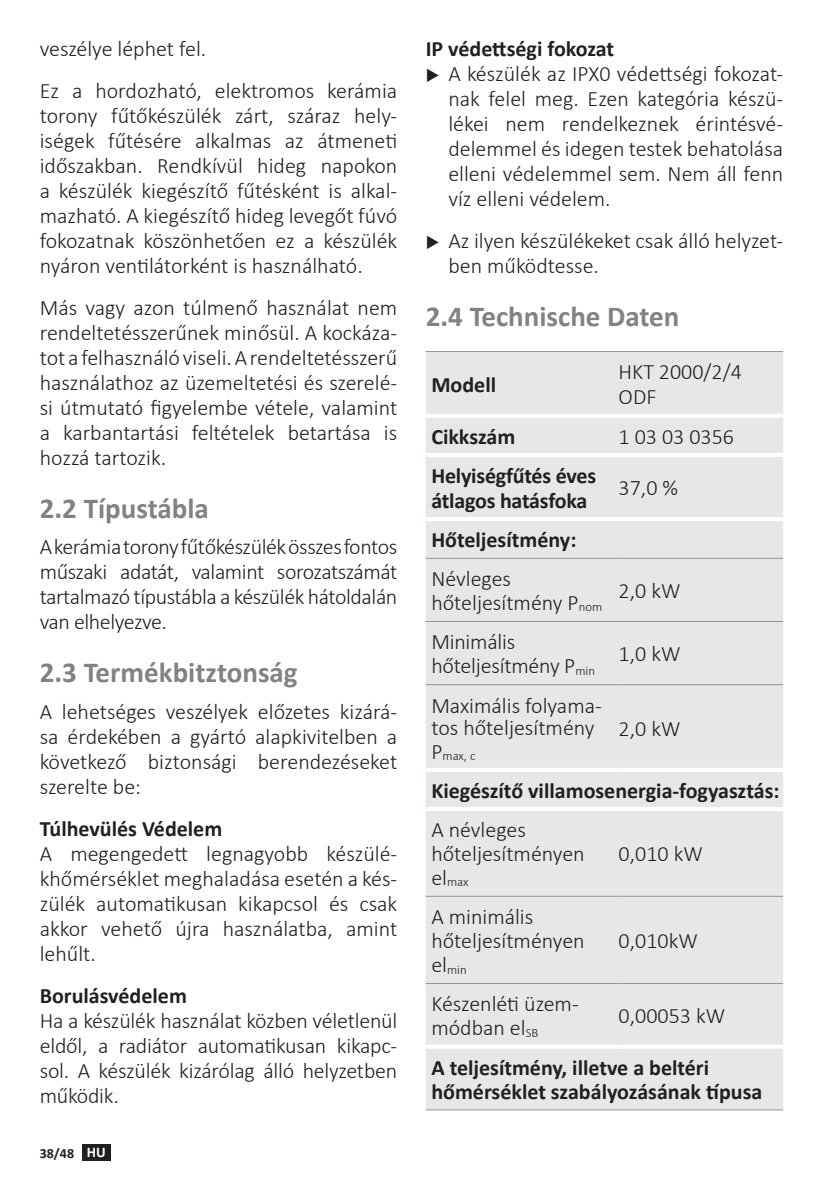
<style>
.page{position:relative;width:840px;height:1191px;background:#fff}
.page>*{position:absolute;margin:0;border:0;box-sizing:border-box;transform-origin:0 0}
.t1{font:700 29px "Calibri";color:#808285}
.t2{font:300 22px/25px "Calibri";color:#231f20}
.t3{font:700 22px/25px "Calibri";color:#231f20}
.t4{font:700 14px "Calibri";color:#231f20}
.t5{font:300 12.8px "Calibri";color:#231f20}
.s1{font-size:14.8px;color:#fff}
.s2{font-size:12.8px}
.s3{font-size:22px}
</style>
<div class="page">
<div style="left:82px;top:1144px;width:29px;height:16px;background:#231f20"></div>
<div style="left:425px;top:352px;width:357px;height:757px;background:#e6e7e9"></div>
<hr style="left:425px;top:621px;width:193px;height:1px;background:#939598">
<hr style="left:618px;top:621px;width:164px;height:1px;background:#939598">
<hr style="left:425px;top:684px;width:193px;height:1px;background:#939598">
<hr style="left:618px;top:684px;width:164px;height:1px;background:#939598">
<hr style="left:425px;top:896px;width:193px;height:1px;background:#939598">
<hr style="left:618px;top:896px;width:164px;height:1px;background:#939598">
<hr style="left:425px;top:983px;width:193px;height:1px;background:#939598">
<hr style="left:618px;top:983px;width:164px;height:1px;background:#939598">
<hr style="left:425px;top:1109px;width:193px;height:1px;background:#939598">
<hr style="left:618px;top:1109px;width:164px;height:1px;background:#939598">
<hr style="left:425px;top:558px;width:193px;height:1px;background:#939598">
<hr style="left:618px;top:558px;width:164px;height:1px;background:#939598">
<hr style="left:425px;top:414px;width:193px;height:4px;background:#fff">
<hr style="left:618px;top:414px;width:164px;height:4px;background:#fff">
<hr style="left:425px;top:453px;width:193px;height:4px;background:#fff">
<hr style="left:618px;top:453px;width:164px;height:4px;background:#fff">
<hr style="left:425px;top:517px;width:193px;height:4px;background:#fff">
<hr style="left:618px;top:517px;width:164px;height:4px;background:#fff">
<hr style="left:425px;top:768px;width:193px;height:4px;background:#fff">
<hr style="left:618px;top:768px;width:164px;height:4px;background:#fff">
<hr style="left:425px;top:807px;width:193px;height:4px;background:#fff">
<hr style="left:618px;top:807px;width:164px;height:4px;background:#fff">
<svg style="left:425px;top:1044px;width:193px;height:4px"></svg>
<svg style="left:618px;top:1044px;width:164px;height:4px"></svg>
<hr style="left:425px;top:351px;width:193px;height:1px;background:#939598">
<hr style="left:618px;top:351px;width:164px;height:1px;background:#939598">
<p class="t2" style="left:40px;top:28px;width:359px;line-height:42px">veszélye léphet fel.<br>Ez a hordozható, elektromos kerámia</p>
<p class="t2" style="left:40px;top:103px;width:359px;text-align:justify">torony fűtőkészülék zárt, száraz hely&shy;iségek fűtésére alkalmas az átmeneti időszakban. Rendkívül hideg napokon a készülék kiegészítő fűtésként is alkal&shy;mazható. A kiegészítő hideg levegőt fúvó fokozatnak köszönhetően ez a készülék nyáron ventilátorként is használható.</p>
<p class="t2" style="left:40px;top:295px;width:359px;text-align:justify">Más vagy azon túlmenő használat nem rendeltetésszerűnek minősül. A kockáza&shy;tot a felhasználó viseli. A rendeltetésszerű használathoz az üzemeltetési és szerelé&shy;si útmutató figyelembe vétele, valamint a karbantartási feltételek betartása is hozzá tartozik.</p>
<h1 class="t1" style="left:40px;top:488px;width:170px">2.2 Típustábla</h1>
<p class="t2" style="left:40px;top:534px;width:359px;text-align:justify">A kerámia torony fűtőkészülék összes fontos műszaki adatát, valamint sorozatszámát tartalmazó típustábla a készülék hátoldalán van elhelyezve.</p>
<h1 class="t1" style="left:40px;top:652px;width:259px">2.3 Termékbitztonság</h1>
<p class="t2" style="left:40px;top:698px;width:359px;text-align:justify">A lehetséges veszélyek előzetes kizárá&shy;sa érdekében a gyártó alapkivitelben a következő biztonsági berendezéseket szerelte be:</p>
<p class="t3" style="left:40px;top:815px;width:184px">Túlhevülés Védelem</p>
<p class="t2" style="left:40px;top:840px;width:359px;text-align:justify">A megengedett legnagyobb készülé&shy;khőmérséklet meghaladása esetén a kés&shy;zülék automatikusan kikapcsol és csak akkor vehető újra használatba, amint lehűlt.</p>
<p class="t3" style="left:40px;top:982px;width:149px">Borulásvédelem</p>
<p class="t2" style="left:40px;top:1007px;width:359px;text-align:justify">Ha a készülék használat közben véletlenül eldől, a radiátor automatikusan kikapc&shy;sol. A készülék kizárólag álló helyzetben működik.</p>
<p class="t4" style="left:40px;top:1143px;width:68px">38/48 <span class="s1">HU</span></p>
<p class="t3" style="left:425px;top:36px;width:190px">IP védettségi fokozat</p>
<p class="t2" style="left:448px;top:61px;width:336px;text-align:justify">A készülék az IPX0 védettségi fokozat&shy;nak felel meg. Ezen kategória készü&shy;lékei nem rendelkeznek érintésvé&shy;delemmel és idegen testek behatolása elleni védelemmel sem. Nem áll fenn víz elleni védelem.</p>
<p class="t2" style="left:448px;top:228px;width:336px">Az ilyen készülékeket csak álló helyzet&shy;ben működtesse.</p>
<h1 class="t1" style="left:425px;top:296px;width:255px">2.4 Technische Daten</h1>
<p class="t3" style="left:431px;top:372px;width:66px">Modell</p>
<p class="t2" style="left:618px;top:359px;width:125px">HKT 2000/2/4<br>ODF</p>
<p class="t3" style="left:431px;top:423px;width:85px">Cikkszám</p>
<p class="t2" style="left:618px;top:423px;width:117px">1 03 03 0356</p>
<p class="t3" style="left:431px;top:462px;width:166px">Helyiségfűtés éves átlagos hatásfoka</p>
<p class="t2" style="left:618px;top:475px;width:61px">37,0 %</p>
<p class="t3" style="left:431px;top:527px;width:146px">Hőteljesítmény:</p>
<p class="t2" style="left:431px;top:566px;width:172px;line-height:24px">Névleges hőteljesítmény P<span class="s2">nom</span></p>
<p class="t2" style="left:431px;top:630px;width:165px;line-height:24px">Minimális hőteljesítmény P<span class="s2">min</span></p>
<p class="t2" style="left:431px;top:694px;width:172px;line-height:22px">Maximális folyama&shy;tos hőteljesítmény</p>
<p class="t5" style="left:431px;top:747px;width:46px"><span class="s3">P</span>max, c</p>
<p class="t2" style="left:618px;top:578px;width:63px">2,0 kW</p>
<p class="t2" style="left:618px;top:641px;width:63px">1,0 kW</p>
<p class="t2" style="left:618px;top:715px;width:63px">2,0 kW</p>
<p class="t3" style="left:431px;top:777px;width:349px">Kiegészítő villamosenergia-fogyasztás:</p>
<p class="t2" style="left:431px;top:817px;width:155px;line-height:24px">A névleges hőteljesítményen</p>
<p class="t5" style="left:431px;top:874px;width:39px"><span class="s3">el</span>max</p>
<p class="t2" style="left:618px;top:841px;width:86px">0,010 kW</p>
<p class="t2" style="left:431px;top:904px;width:155px;line-height:24px">A minimális hőteljesítményen</p>
<p class="t5" style="left:431px;top:961px;width:37px"><span class="s3">el</span>min</p>
<p class="t2" style="left:618px;top:928px;width:81px">0,010kW</p>
<p class="t2" style="left:431px;top:991px;width:149px;line-height:24px">Készenléti üzem&shy;módban el<span class="s2">SB</span></p>
<p class="t2" style="left:618px;top:1003px;width:108px">0,00053 kW</p>
<p class="t3" style="left:431px;top:1055px;width:332px;line-height:24px">A teljesítmény, illetve a beltéri hőmérséklet szabályozásának típusa</p>
</div>
